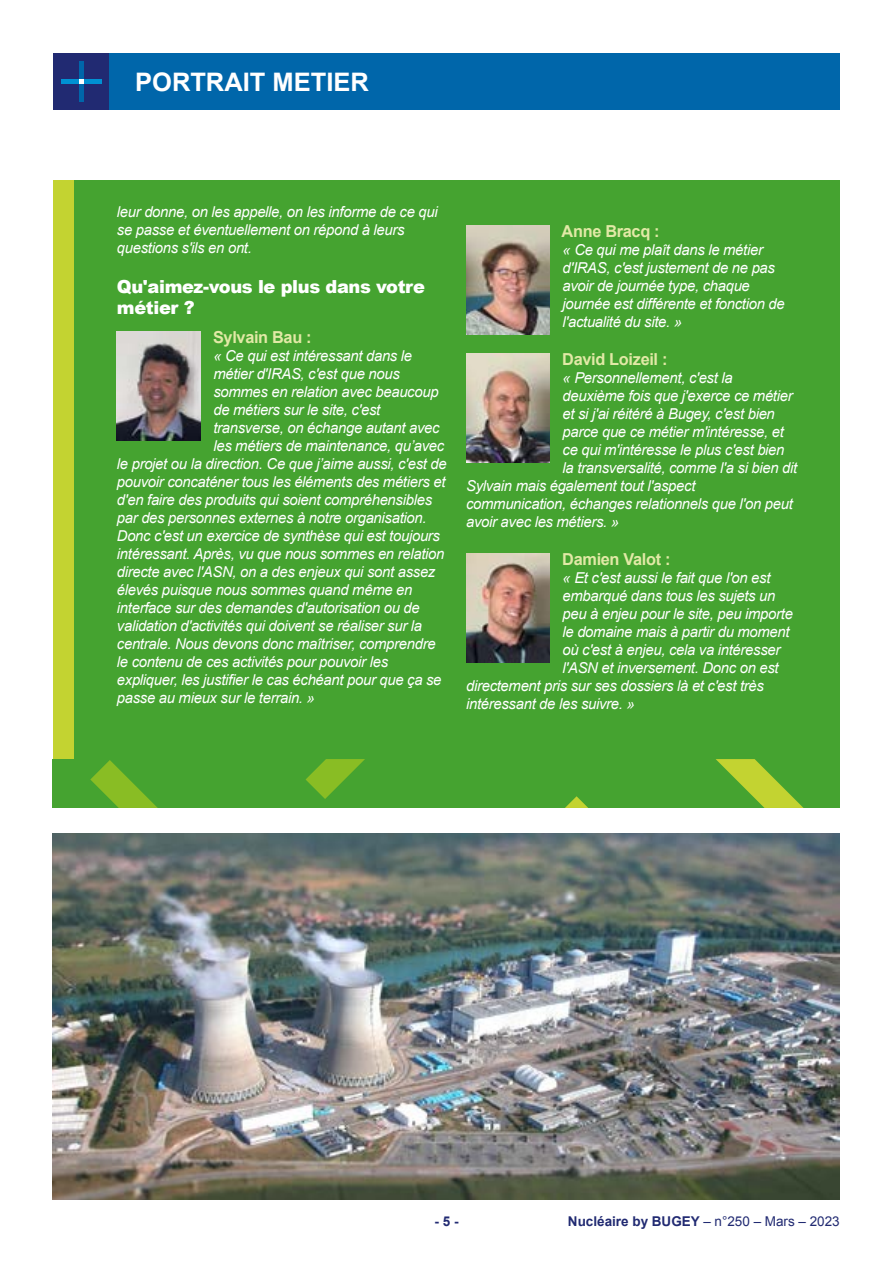
<style>
.page{position:relative;width:893px;height:1263px;background:#fff}
.page>*{position:absolute;margin:0;border:0;box-sizing:border-box;transform-origin:0 0}
.t1{font:700 25.5px "Arial";color:#fff}
.t2{font:900 18px/21.6px "Arial";letter-spacing:-.02em;color:#fff}
.t3{font:700 16.5px "Arial";letter-spacing:-.02em;color:#e2e9a6}
.t4{font:italic 15px/18px "Arial";letter-spacing:-.02em;color:#fff}
.t5{font:700 13.5px "Arial";color:#212a72}
.s1{font-weight:400}
</style>
<div class="page">
<div style="left:53px;top:53px;width:57px;height:57px;background:#212a72"></div>
<div style="left:79px;top:84px;width:5px;height:18px;background:#06a"></div>
<div style="left:79px;top:61px;width:5px;height:18px;background:#06a"></div>
<div style="left:84px;top:79px;width:18px;height:5px;background:#0091d3"></div>
<div style="left:61px;top:79px;width:18px;height:5px;background:#0091d3"></div>
<svg style="left:79px;top:79px;width:5px;height:5px"></svg>
<div style="left:110px;top:53px;width:730px;height:57px;background:#06a"></div>
<div style="left:53px;top:181px;width:21px;height:593px;background:#c3d331"></div>
<div style="left:74px;top:181px;width:766px;height:593px;background:#45a330"></div>
<img style="left:117px;top:331px;width:84px;height:109px">
<img style="left:466px;top:226px;width:84px;height:108px">
<img style="left:466px;top:353px;width:84px;height:109px">
<img style="left:466px;top:553px;width:84px;height:109px">
<div style="left:53px;top:759px;width:787px;height:49px;background:#45a330"></div>
<svg style="left:90px;top:760px;width:68px;height:48px"></svg>
<svg style="left:306px;top:759px;width:59px;height:40px"></svg>
<svg style="left:565px;top:796px;width:23px;height:12px"></svg>
<svg style="left:716px;top:759px;width:87px;height:49px"></svg>
<img style="left:53px;top:834px;width:787px;height:365px">
<h1 class="t1" style="left:135px;top:65px;width:235px">PORTRAIT METIER</h1>
<p class="t4" style="left:117px;top:203px;width:322px">leur donne, on les appelle, on les informe de ce qui se passe et éventuellement on répond à leurs questions s'ils en ont.</p>
<p class="t2" style="left:117px;top:275px;width:310px">Qu'aimez-vous le plus dans votre métier ?</p>
<p class="t3" style="left:213px;top:326px;width:100px">Sylvain Bau :</p>
<p class="t4" style="left:213px;top:347px;width:200px">« Ce qui est intéressant dans le</p>
<p class="t4" style="left:213px;top:365px;width:188px">métier d'IRAS, c'est que nous</p>
<p class="t4" style="left:213px;top:383px;width:227px">sommes en relation avec beaucoup</p>
<p class="t4" style="left:213px;top:401px;width:169px">de métiers sur le site, c'est</p>
<p class="t4" style="left:213px;top:419px;width:228px">transverse, on échange autant avec</p>
<p class="t4" style="left:213px;top:437px;width:232px">les métiers de maintenance, qu’avec</p>
<p class="t4" style="left:117px;top:455px;width:331px">le projet ou la direction. Ce que j’aime aussi, c'est de</p>
<p class="t4" style="left:117px;top:473px;width:330px">pouvoir concaténer tous les éléments des métiers et</p>
<p class="t4" style="left:117px;top:491px;width:317px">d'en faire des produits qui soient compréhensibles</p>
<p class="t4" style="left:117px;top:509px;width:311px">par des personnes externes à notre organisation.</p>
<p class="t4" style="left:117px;top:527px;width:325px">Donc c'est un exercice de synthèse qui est toujours</p>
<p class="t4" style="left:117px;top:545px;width:329px">intéressant. Après, vu que nous sommes en relation</p>
<p class="t4" style="left:117px;top:563px;width:320px">directe avec l'ASN, on a des enjeux qui sont assez</p>
<p class="t4" style="left:117px;top:581px;width:297px">élevés puisque nous sommes quand même en</p>
<p class="t4" style="left:117px;top:599px;width:304px">interface sur des demandes d'autorisation ou de</p>
<p class="t4" style="left:117px;top:617px;width:307px">validation d'activités qui doivent se réaliser sur la</p>
<p class="t4" style="left:117px;top:635px;width:320px">centrale. Nous devons donc maîtriser, comprendre</p>
<p class="t4" style="left:117px;top:653px;width:273px">le contenu de ces activités pour pouvoir les</p>
<p class="t4" style="left:117px;top:671px;width:326px">expliquer, les justifier le cas échéant pour que ça se</p>
<p class="t4" style="left:117px;top:689px;width:199px">passe au mieux sur le terrain. »</p>
<p class="t3" style="left:562px;top:220px;width:100px">Anne Bracq :</p>
<p class="t4" style="left:563px;top:241px;width:224px">« Ce qui me plaît dans le métier d'IRAS, c'est justement de ne pas avoir de journée type, chaque journée est différente et fonction de l'actualité du site. »</p>
<p class="t3" style="left:562px;top:348px;width:107px">David Loizeil :</p>
<p class="t4" style="left:563px;top:369px;width:172px">« Personnellement, c'est la</p>
<p class="t4" style="left:563px;top:387px;width:232px">deuxième fois que j'exerce ce métier</p>
<p class="t4" style="left:563px;top:405px;width:214px">et si j'ai réitéré à Bugey, c'est bien</p>
<p class="t4" style="left:563px;top:423px;width:223px">parce que ce métier m'intéresse, et</p>
<p class="t4" style="left:563px;top:441px;width:223px">ce qui m'intéresse le plus c'est bien</p>
<p class="t4" style="left:563px;top:459px;width:236px">la transversalité, comme l'a si bien dit</p>
<p class="t4" style="left:466px;top:477px;width:231px">Sylvain mais également tout l'aspect</p>
<p class="t4" style="left:466px;top:495px;width:328px">communication, échanges relationnels que l'on peut</p>
<p class="t4" style="left:466px;top:513px;width:154px">avoir avec les métiers. »</p>
<p class="t3" style="left:562px;top:548px;width:110px">Damien Valot :</p>
<p class="t4" style="left:563px;top:568px;width:209px">« Et c'est aussi le fait que l'on est</p>
<p class="t4" style="left:563px;top:586px;width:214px">embarqué dans tous les sujets un</p>
<p class="t4" style="left:563px;top:604px;width:232px">peu à enjeu pour le site, peu importe</p>
<p class="t4" style="left:563px;top:622px;width:229px">le domaine mais à partir du moment</p>
<p class="t4" style="left:563px;top:640px;width:219px">où c'est à enjeu, cela va intéresser</p>
<p class="t4" style="left:563px;top:658px;width:218px">l'ASN et inversement. Donc on est</p>
<p class="t4" style="left:466px;top:676px;width:299px">directement pris sur ses dossiers là et c'est très</p>
<p class="t4" style="left:466px;top:694px;width:170px">intéressant de les suivre. »</p>
<p class="t5" style="left:434px;top:1213px;width:26px">- 5 -</p>
<p class="t5" style="left:568px;top:1213px;width:273px">Nucléaire by BUGEY <span class="s1">– n°250 – Mars – 2023</span></p>
</div>
